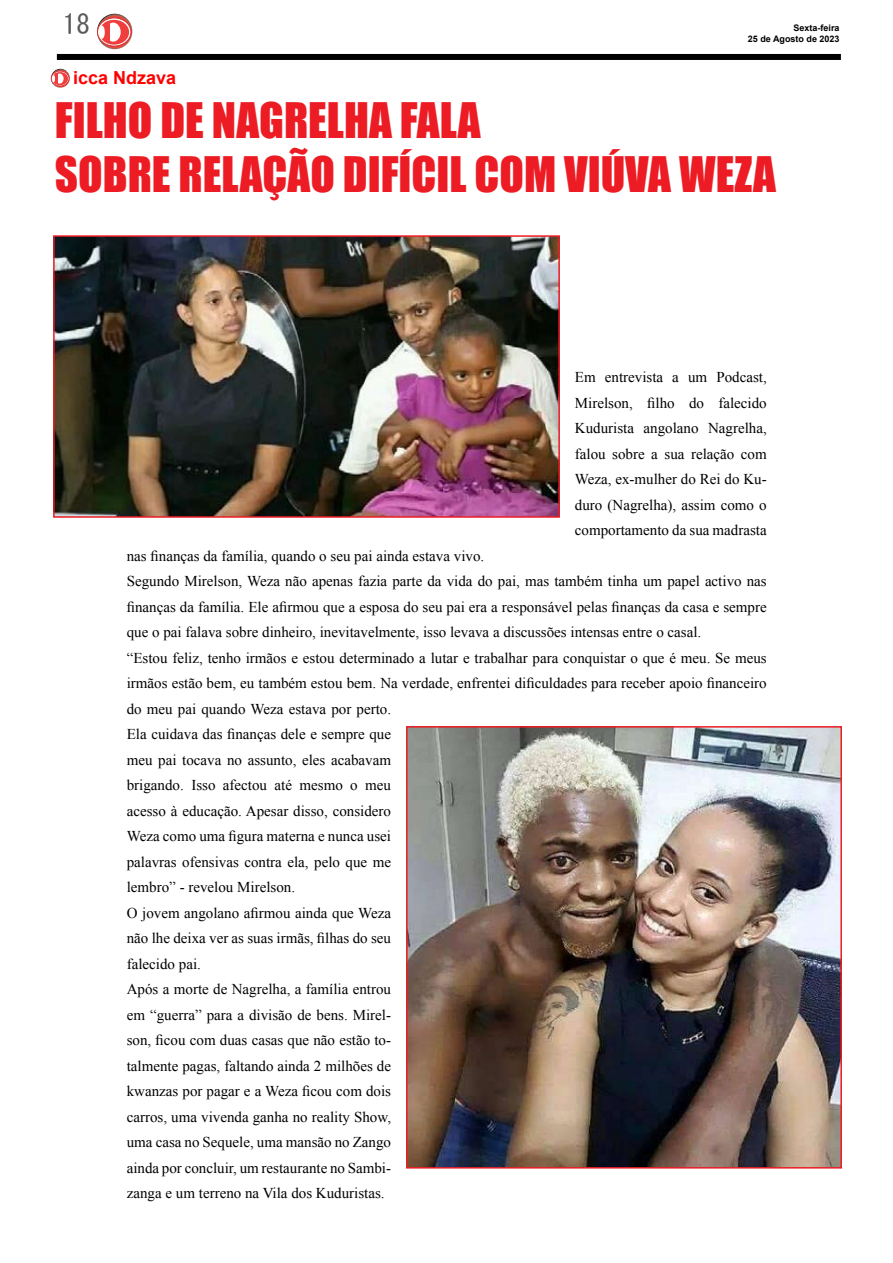
<style>
.page{position:relative;width:893px;height:1263px;background:#fff}
.page>*{position:absolute;margin:0;border:0;box-sizing:border-box;transform-origin:0 0}
.t1{font:45px/54px "Impact";color:#ed1c24}
.t2{font:27px "MS Gothic";color:#58595b}
.t3{font:700 18px "Arial";color:#fe0000}
.t4{font:15px/25.5px "Times New Roman";color:#000;text-align:justify}
.t5{font:700 9px/10.8px "Arial";color:#000;text-align:right}
</style>
<div class="page">
<div style="left:57px;top:54px;width:784px;height:6px;background:#000"></div>
<svg style="left:97px;top:14px;width:35px;height:35px"></svg>
<svg style="left:98px;top:18px;width:33px;height:28px"></svg>
<div style="left:97px;top:18px;width:34px;height:28px;border:1px solid #d9322f;border-radius:50%"></div>
<div style="left:99px;top:20px;width:30px;height:25px;background:#ef3e3d;border-radius:50%"></div>
<div style="left:99px;top:26px;width:6px;height:13px;background:#fff;border-radius:50%"></div>
<div style="left:106px;top:23px;width:15px;height:19px;background:#fff;border-radius:50%"></div>
<hr style="left:106px;top:22px;width:4px;height:20px;background:#ef3e3d">
<svg style="left:51px;top:69px;width:19px;height:19px"></svg>
<div style="left:51px;top:71px;width:18px;height:15px;border:1px solid #d9322f;border-radius:50%"></div>
<div style="left:52px;top:72px;width:16px;height:13px;background:#ef3e3d;border-radius:50%"></div>
<div style="left:56px;top:74px;width:8px;height:10px;background:#fff;border-radius:50%"></div>
<svg style="left:52px;top:73px;width:6px;height:11px"></svg>
<img style="left:56px;top:238px;width:501px;height:277px">
<div style="left:53px;top:235px;width:507px;height:283px;border:2px solid #ed1c24"></div>
<img style="left:409px;top:729px;width:430px;height:436px">
<div style="left:406px;top:726px;width:436px;height:442px;border:2px solid #ed1c24"></div>
<h2 class="t2" style="left:63px;top:10px;width:28px">18</h2>
<p class="t5" style="left:748px;top:23px;width:93px">Sexta-feira<br>25 de Agosto de 2023</p>
<p class="t3" style="left:73px;top:66px;width:105px">icca Ndzava</p>
<h1 class="t1" style="left:55px;top:92px;width:723px">FILHO DE NAGRELHA FALA<br>SOBRE RELAÇÃO DIFÍCIL COM VIÚVA WEZA</h1>
<p class="t4" style="left:575px;top:364px;width:193px">Em entrevista a um Podcast, Mirelson, filho do falecido Kudurista angolano Nagrelha, falou sobre a sua relação com Weza, ex-mulher do Rei do Ku&shy;duro (Nagrelha), assim como o comportamento da sua madrasta</p>
<p class="t4" style="left:127px;top:543px;width:641px;text-align:left">nas finanças da família, quando o seu pai ainda estava vivo.<br>Segundo Mirelson, Weza não apenas fazia parte da vida do pai, mas também tinha um papel activo nas finanças da família. Ele afirmou que a esposa do seu pai era a responsável pelas finanças da casa e sempre que o pai falava sobre dinheiro, inevitavelmente, isso levava a discussões intensas entre o casal.<br>“Estou feliz, tenho irmãos e estou determinado a lutar e trabalhar para conquistar o que é meu. Se meus irmãos estão bem, eu também estou bem. Na verdade, enfrentei dificuldades para receber apoio financeiro do meu pai quando Weza estava por perto.<br>Ela cuidava das finanças dele e sempre que<br>meu pai tocava no assunto, eles acabavam<br>brigando. Isso afectou até mesmo o meu<br>acesso à educação. Apesar disso, considero<br>Weza como uma figura materna e nunca usei<br>palavras ofensivas contra ela, pelo que me<br>lembro” - revelou Mirelson.<br>O jovem angolano afirmou ainda que Weza<br>não lhe deixa ver as suas irmãs, filhas do seu<br>falecido pai.<br>Após a morte de Nagrelha, a família entrou<br>em “guerra” para a divisão de bens. Mirel-<br>son, ficou com duas casas que não estão to-<br>talmente pagas, faltando ainda 2 milhões de<br>kwanzas por pagar e a Weza ficou com dois<br>carros, uma vivenda ganha no reality Show,<br>uma casa no Sequele, uma mansão no Zango<br>ainda por concluir, um restaurante no Sambi-<br>zanga e um terreno na Vila dos Kuduristas.</p>
</div>
